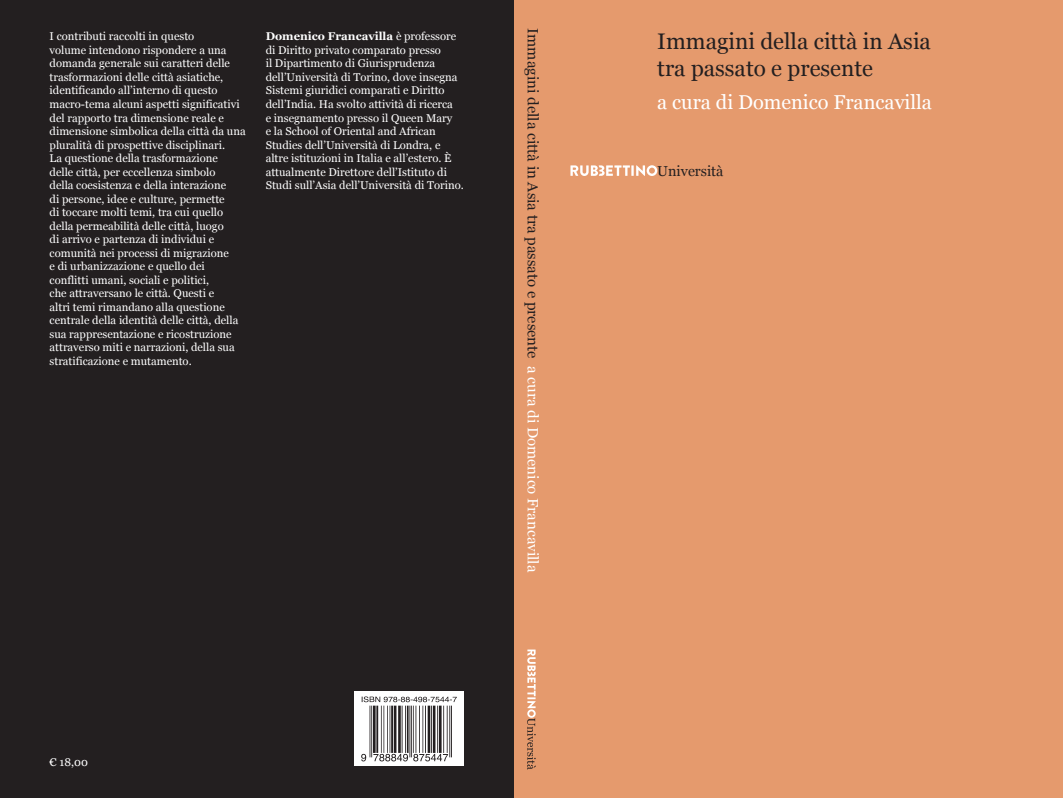
<style>
.page{position:relative;width:1063px;height:798px;background:#fff}
.page>*{position:absolute;margin:0;border:0;box-sizing:border-box;transform-origin:0 0}
.t1{font:22.5px/27px "Georgia";color:#231f20}
.t2{font:20px "Georgia";color:#fff}
.t3{font:15px "Georgia";color:#231f20}
.t4{font:14.38px "Georgia";color:#231f20}
.t5{font:11.25px/13.5px "Georgia";color:#fff}
.s1{color:#fff}
.s2{font-weight:700}
</style>
<div class="page">
<div style="left:549px;top:0;width:514px;height:797px;background:#e59a6d"></div>
<div style="left:514px;top:0;width:35px;height:797px;background:#e59a6d"></div>
<div style="left:0;top:0;width:514px;height:797px;background:#231f20"></div>
<div style="left:354px;top:691px;width:110px;height:74px;background:#fff"></div>
<img style="left:361px;top:696px;width:96px;height:65px">
<svg style="left:570px;top:165px;width:87px;height:11px"></svg>
<svg style="left:527px;top:649px;width:9px;height:120px"></svg>
<p class="t5" style="left:50px;top:30px;width:198px">I contributi raccolti in questo<br>volume intendono rispondere a una domanda generale sui caratteri delle trasformazioni delle città asiatiche, identificando all’interno di questo macro-tema alcuni aspetti significativi del rapporto tra dimensione reale e dimensione simbolica della città da una pluralità di prospettive disciplinari.<br>La questione della trasformazione<br>delle città, per eccellenza simbolo<br>della coesistenza e della interazione<br>di persone, idee e culture, permette<br>di toccare molti temi, tra cui quello della permeabilità delle città, luogo<br>di arrivo e partenza di individui e comunità nei processi di migrazione<br>e di urbanizzazione e quello dei conflitti umani, sociali e politici,<br>che attraversano le città. Questi e<br>altri temi rimandano alla questione centrale della identità delle città, della sua rappresentazione e ricostruzione attraverso miti e narrazioni, della sua stratificazione e mutamento.</p>
<h3 class="t3" style="left:542px;top:28px;width:545px;rotate:90deg">Immagini della città in Asia tra passato e presente <span class="s1">a cura di Domenico Francavilla</span></h3>
<h1 class="t1" style="left:657px;top:28px;width:275px">Immagini della città in Asia tra passato e presente</h1>
<p class="t5" style="left:266px;top:30px;width:200px"><span class="s2">Domenico Francavilla</span> è professore di Diritto privato comparato presso<br>il Dipartimento di Giurisprudenza dell’Università di Torino, dove insegna Sistemi giuridici comparati e Diritto dell’India. Ha svolto attività di ricerca<br>e insegnamento presso il Queen Mary<br>e la School of Oriental and African Studies dell’Università di Londra, e altre istituzioni in Italia e all’estero. È attualmente Direttore dell’Istituto di Studi sull’Asia dell’Università di Torino.</p>
<h2 class="t2" style="left:657px;top:90px;width:276px">a cura di Domenico Francavilla</h2>
<p class="t4" style="left:657px;top:162px;width:68px">Università</p>
<p class="t5" style="left:50px;top:755px;width:40px">€ 18,00</p>
</div>
